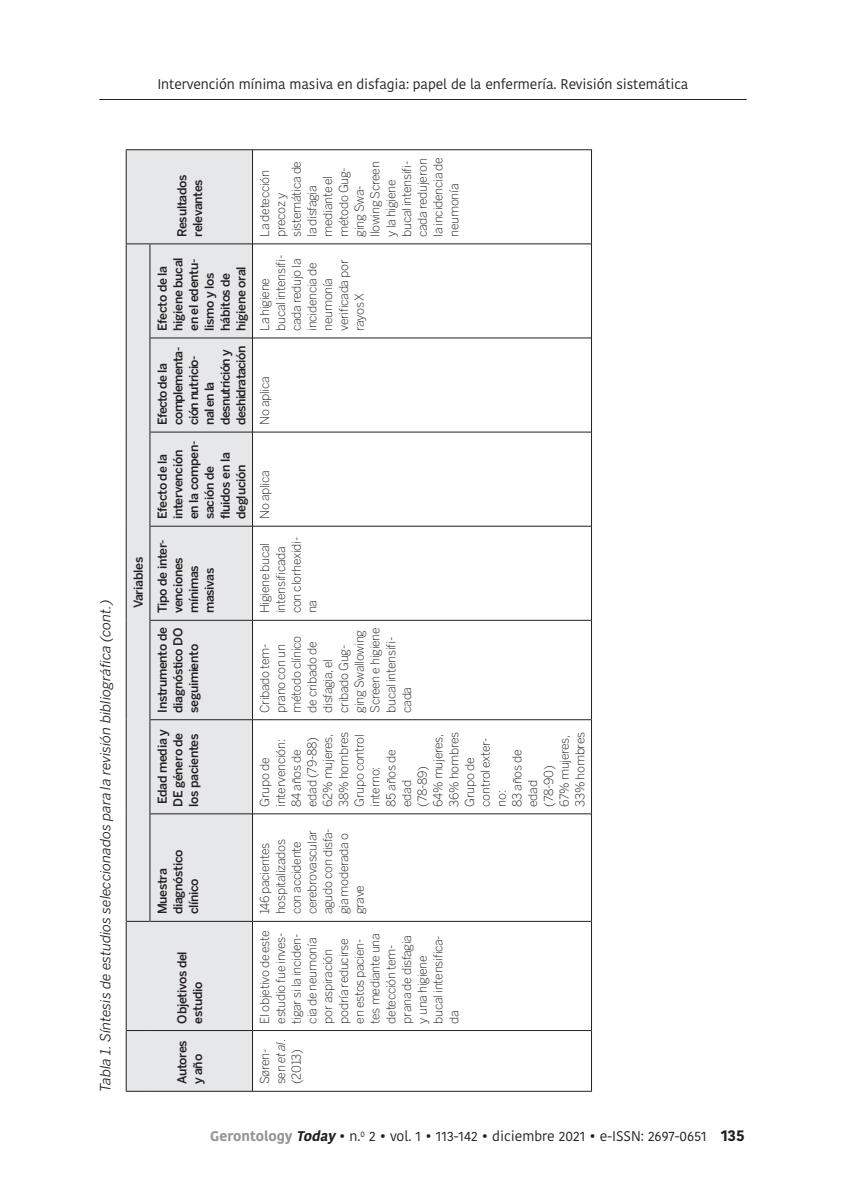
<style>
.page{position:relative;width:844px;height:1191px;background:#fff}
.page>*{position:absolute;margin:0;border:0;box-sizing:border-box;transform-origin:0 0}
.t1{font:14px "Kohinoor Bangla";letter-spacing:-.01em;color:#231f20}
.título_figura{font:italic 14px "Benton Sans";color:#231f20}
.texto_celda{font:300 12.25px/15.8px "Benton Sans";letter-spacing:-.025em;color:#231f20}
.texto_cabecera{font:500 12.25px/15.8px "Benton Sans";letter-spacing:-.025em;color:#231f20}
.texto_cabecera-2{font:500 12.25px/15.8px "Benton Sans";letter-spacing:-.05em;color:#231f20}
.s1{font-style:italic}
.s2{font-weight:700;color:#939598}
.s3{font-weight:700;font-style:italic}
.s4{font-weight:700;font-size:15.75px}
</style>
<div class="page">
<hr style="left:99px;top:99px;width:647px;height:1px;background:#231f20">
<div style="left:127px;top:150px;width:125px;height:940px;background:#e6e7e9"></div>
<svg style="left:127px;top:1030px;width:23px;height:1px"></svg>
<svg style="left:127px;top:921px;width:22px;height:1px"></svg>
<svg style="left:127px;top:243px;width:22px;height:1px"></svg>
<hr style="left:150px;top:1030px;width:102px;height:1px;background:#231f20">
<hr style="left:149px;top:814px;width:1px;height:107px;background:#231f20">
<hr style="left:150px;top:921px;width:102px;height:1px;background:#231f20">
<hr style="left:149px;top:719px;width:1px;height:95px;background:#231f20">
<hr style="left:150px;top:813px;width:102px;height:1px;background:#231f20">
<hr style="left:149px;top:620px;width:1px;height:99px;background:#231f20">
<hr style="left:150px;top:719px;width:102px;height:1px;background:#231f20">
<hr style="left:149px;top:526px;width:1px;height:94px;background:#231f20">
<hr style="left:150px;top:620px;width:102px;height:1px;background:#231f20">
<hr style="left:149px;top:432px;width:1px;height:94px;background:#231f20">
<hr style="left:150px;top:526px;width:102px;height:1px;background:#231f20">
<hr style="left:149px;top:338px;width:1px;height:94px;background:#231f20">
<hr style="left:150px;top:431px;width:102px;height:1px;background:#231f20">
<hr style="left:149px;top:243px;width:1px;height:95px;background:#231f20">
<hr style="left:150px;top:337px;width:102px;height:1px;background:#231f20">
<hr style="left:150px;top:243px;width:102px;height:1px;background:#231f20">
<hr style="left:253px;top:1030px;width:338px;height:1px;background:#231f20">
<hr style="left:253px;top:921px;width:338px;height:1px;background:#231f20">
<hr style="left:253px;top:813px;width:338px;height:1px;background:#231f20">
<hr style="left:253px;top:719px;width:338px;height:1px;background:#231f20">
<hr style="left:253px;top:620px;width:338px;height:1px;background:#231f20">
<hr style="left:253px;top:526px;width:338px;height:1px;background:#231f20">
<hr style="left:253px;top:431px;width:338px;height:1px;background:#231f20">
<hr style="left:253px;top:337px;width:338px;height:1px;background:#231f20">
<hr style="left:253px;top:243px;width:338px;height:1px;background:#231f20">
<hr style="left:591px;top:1030px;width:1px;height:61px;background:#231f20">
<hr style="left:591px;top:921px;width:1px;height:109px;background:#231f20">
<hr style="left:591px;top:814px;width:1px;height:107px;background:#231f20">
<hr style="left:591px;top:719px;width:1px;height:95px;background:#231f20">
<hr style="left:591px;top:620px;width:1px;height:99px;background:#231f20">
<hr style="left:591px;top:526px;width:1px;height:94px;background:#231f20">
<hr style="left:591px;top:432px;width:1px;height:94px;background:#231f20">
<hr style="left:591px;top:338px;width:1px;height:94px;background:#231f20">
<hr style="left:591px;top:244px;width:1px;height:94px;background:#231f20">
<hr style="left:591px;top:149px;width:1px;height:95px;background:#231f20">
<hr style="left:126px;top:1030px;width:1px;height:61px;background:#231f20">
<svg style="left:127px;top:1090px;width:23px;height:1px"></svg>
<hr style="left:126px;top:921px;width:1px;height:109px;background:#231f20">
<hr style="left:126px;top:814px;width:1px;height:107px;background:#231f20">
<hr style="left:126px;top:719px;width:1px;height:95px;background:#231f20">
<hr style="left:126px;top:620px;width:1px;height:99px;background:#231f20">
<hr style="left:126px;top:526px;width:1px;height:94px;background:#231f20">
<hr style="left:126px;top:432px;width:1px;height:94px;background:#231f20">
<hr style="left:126px;top:338px;width:1px;height:94px;background:#231f20">
<hr style="left:126px;top:244px;width:1px;height:94px;background:#231f20">
<hr style="left:126px;top:149px;width:1px;height:95px;background:#231f20">
<svg style="left:127px;top:149px;width:23px;height:1px"></svg>
<hr style="left:150px;top:1090px;width:102px;height:1px;background:#231f20">
<hr style="left:150px;top:149px;width:102px;height:1px;background:#231f20">
<hr style="left:252px;top:1030px;width:1px;height:61px;background:#231f20">
<hr style="left:253px;top:1090px;width:338px;height:1px;background:#231f20">
<hr style="left:252px;top:921px;width:1px;height:109px;background:#231f20">
<hr style="left:252px;top:814px;width:1px;height:107px;background:#231f20">
<hr style="left:252px;top:719px;width:1px;height:95px;background:#231f20">
<hr style="left:252px;top:620px;width:1px;height:99px;background:#231f20">
<hr style="left:252px;top:526px;width:1px;height:94px;background:#231f20">
<hr style="left:252px;top:432px;width:1px;height:94px;background:#231f20">
<hr style="left:252px;top:338px;width:1px;height:94px;background:#231f20">
<hr style="left:252px;top:244px;width:1px;height:94px;background:#231f20">
<hr style="left:252px;top:149px;width:1px;height:95px;background:#231f20">
<hr style="left:253px;top:149px;width:338px;height:1px;background:#231f20">
<p class="t1" style="left:157px;top:74px;width:532px">Intervención mínima masiva en disfagia: papel de la enfermería. Revisión sistemática</p>
<p class="título_figura" style="left:97px;top:1091px;width:493px;rotate:-90deg">Tabla 1. Síntesis de estudios seleccionados para la revisión bibliográfica (cont.)</p>
<p class="texto_cabecera" style="left:130px;top:608px;width:53px;rotate:-90deg">Variables</p>
<p class="texto_cabecera" style="left:174px;top:237px;width:64px;rotate:-90deg">Resultados relevantes</p>
<p class="texto_cabecera" style="left:154px;top:331px;width:75px;rotate:-90deg">Efecto de la higiene bucal en el edentu&shy;lismo y los hábitos de higiene oral</p>
<p class="texto_cabecera-2" style="left:154px;top:425px;width:81px;rotate:-90deg">Efecto de la complementa&shy;ción nutricio&shy;nal en la desnutrición y deshidratación</p>
<p class="texto_cabecera" style="left:154px;top:519px;width:80px;rotate:-90deg">Efecto de la intervención en la compen&shy;sación de fluidos en la deglución</p>
<p class="texto_cabecera" style="left:154px;top:613px;width:76px;rotate:-90deg">Tipo de inter&shy;venciones mínimas masivas</p>
<p class="texto_cabecera" style="left:154px;top:712px;width:87px;text-align:justify;rotate:-90deg">Instrumento de diagnóstico DO seguimiento</p>
<p class="texto_cabecera" style="left:154px;top:807px;width:79px;rotate:-90deg">Edad media y<br>DE género de los pacientes</p>
<p class="texto_cabecera" style="left:170px;top:914px;width:66px;rotate:-90deg">diagnóstico clínico</p>
<p class="texto_cabecera" style="left:154px;top:914px;width:48px;rotate:-90deg">Muestra</p>
<p class="texto_cabecera" style="left:174px;top:1023px;width:74px;rotate:-90deg">Objetivos del estudio</p>
<p class="texto_cabecera" style="left:174px;top:1084px;width:46px;rotate:-90deg">Autores y año</p>
<p class="texto_celda" style="left:257px;top:237px;width:81px;rotate:-90deg">La detección precoz y sistemática de la disfagia mediante el método Gug&shy;ging Swa&shy;llowing Screen y la higiene bucal intensifi&shy;cada redujeron la incidencia de neumonía</p>
<p class="texto_celda" style="left:257px;top:331px;width:77px;rotate:-90deg">La higiene bucal intensifi&shy;cada redujo la incidencia de neumonía verificada por rayos X</p>
<p class="texto_celda" style="left:257px;top:425px;width:50px;rotate:-90deg">No aplica</p>
<p class="texto_celda" style="left:257px;top:519px;width:50px;rotate:-90deg">No aplica</p>
<p class="texto_celda" style="left:257px;top:613px;width:78px;rotate:-90deg">Higiene bucal intensificada con clorhexidi&shy;na</p>
<p class="texto_celda" style="left:257px;top:712px;width:87px;rotate:-90deg">Cribado tem&shy;prano con un método clínico de cribado de disfagia, el cribado Gug&shy;ging Swallowing<br>Screen e higiene bucal intensifi&shy;cada</p>
<p class="texto_celda" style="left:430px;top:807px;width:76px;rotate:-90deg">64% mujeres,<br>36% hombres</p>
<p class="texto_celda" style="left:461px;top:807px;width:71px;rotate:-90deg">Grupo de control exter&shy;no:</p>
<p class="texto_celda" style="left:509px;top:807px;width:59px;rotate:-90deg">83 años de edad</p>
<p class="texto_celda" style="left:257px;top:807px;width:69px;rotate:-90deg">Grupo de intervención:</p>
<p class="texto_celda" style="left:288px;top:807px;width:71px;rotate:-90deg">84 años de edad (79-88)</p>
<p class="texto_celda" style="left:320px;top:807px;width:76px;rotate:-90deg">62% mujeres,<br>38% hombres</p>
<p class="texto_celda" style="left:351px;top:807px;width:74px;rotate:-90deg">Grupo control interno:</p>
<p class="texto_celda" style="left:556px;top:807px;width:76px;rotate:-90deg">67% mujeres,<br>33% hombres</p>
<p class="texto_celda" style="left:383px;top:807px;width:59px;rotate:-90deg">85 años de edad</p>
<p class="texto_celda" style="left:540px;top:807px;width:43px;rotate:-90deg">(78-90)</p>
<p class="texto_celda" style="left:414px;top:807px;width:42px;rotate:-90deg">(78-89)</p>
<p class="texto_celda" style="left:257px;top:914px;width:88px;rotate:-90deg">146 pacientes hospitalizados con accidente cerebrovascular agudo con disfa&shy;gia moderada o grave</p>
<p class="texto_celda" style="left:257px;top:1023px;width:95px;rotate:-90deg">El objetivo de este estudio fue inves&shy;tigar si la inciden&shy;cia de neumonía por aspiración podría reducirse en estos pacien&shy;tes mediante una detección tem&shy;prana de disfagia y una higiene bucal intensifica&shy;da</p>
<p class="texto_celda" style="left:257px;top:1084px;width:47px;rotate:-90deg">Søren&shy;sen <span class="s1">et al</span>. (2013)</p>
<p class="t1" style="left:210px;top:1125px;width:536px"><span class="s2">Gerontology</span> <span class="s3">Today</span>• n.<sup>0</sup> 2 • vol. 1 • 113-142 • diciembre 2021 • e-ISSN: 2697-0651 <span class="s4">135</span></p>
</div>
